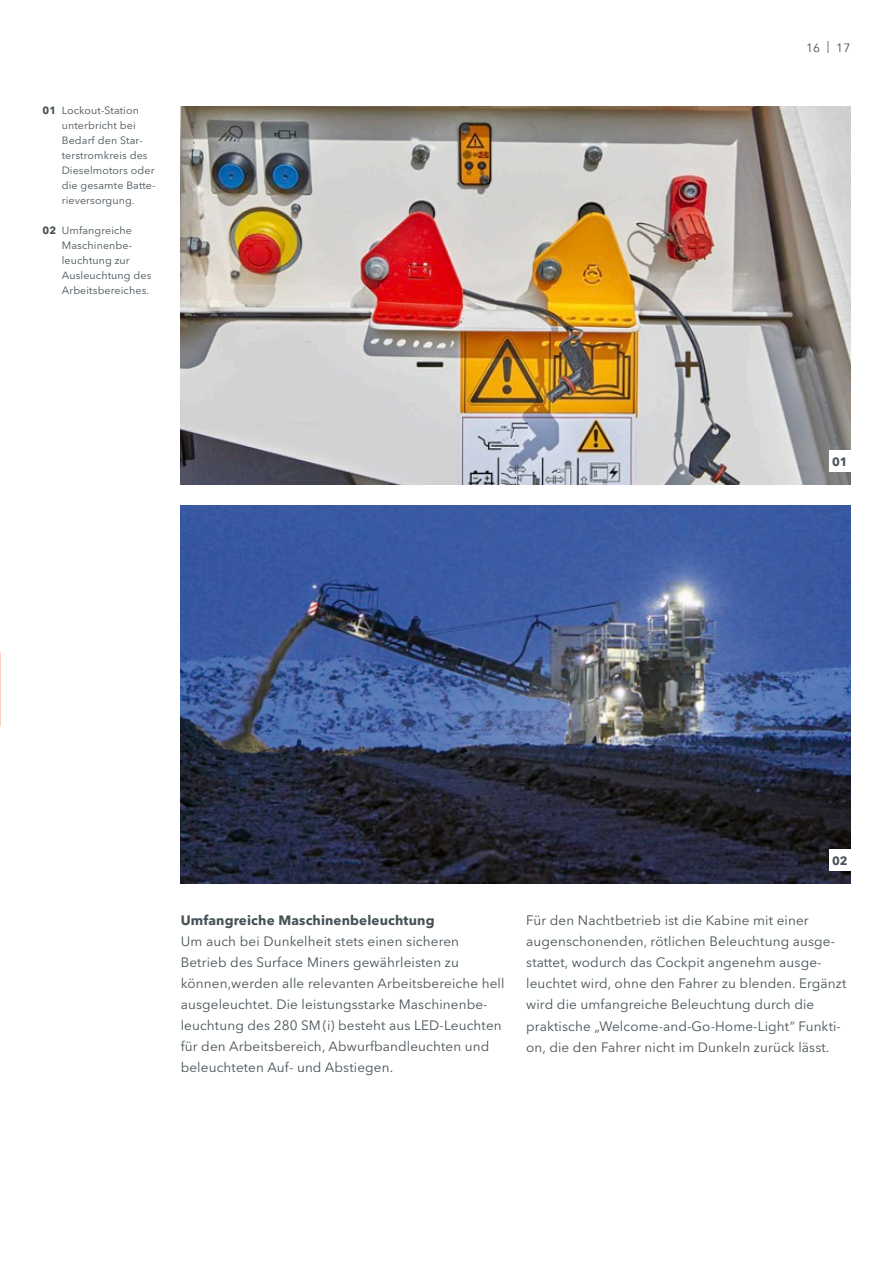
<style>
.page{position:relative;width:893px;height:1263px;background:#fff}
.page>*{position:absolute;margin:0;border:0;box-sizing:border-box;transform-origin:0 0}
.t1{font:13.5px/21px "Avenir Next LT Pro";letter-spacing:.01em;color:#465257}
.t2{font:700 13.5px "Avenir Next LT Pro";letter-spacing:.01em;color:#465257}
.t3{font:12px "Avenir Next LT Pro";color:#465257}
.t4{font:700 12px "Avenir Next LT Pro";color:#465257}
.t5{font:10.5px/15px "Avenir Next LT Pro";letter-spacing:.01em;color:#465257}
.s1{font-weight:700}
</style>
<div class="page">
<img style="left:181px;top:505px;width:669px;height:378px">
<img style="left:181px;top:106px;width:669px;height:378px">
<div style="left:829px;top:450px;width:21px;height:22px;background:#fff"></div>
<div style="left:829px;top:849px;width:21px;height:22px;background:#fff"></div>
<p class="t5" style="left:62px;top:103px;width:95px;text-indent:-19px"><span class="s1">01</span> Lockout-Station unterbricht bei<br>Bedarf den Star&shy;terstromkreis des<br>Dieselmotors oder die gesamte Batte&shy;rieversorgung.</p>
<p class="t5" style="left:62px;top:223px;width:91px;text-indent:-19px"><span class="s1">02</span> Umfangreiche<br>Maschinenbe&shy;leuchtung zur<br>Ausleuchtung des<br>Arbeitsbereiches.</p>
<p class="t3" style="left:806px;top:40px;width:46px">16 | 17</p>
<p class="t4" style="left:832px;top:454px;width:17px">01</p>
<p class="t2" style="left:181px;top:912px;width:255px">Umfangreiche Maschinenbeleuchtung</p>
<p class="t1" style="left:181px;top:931px;width:325px">Um auch bei Dunkelheit stets einen sicheren Betrieb des Surface Miners gewährleisten zu können,werden alle relevanten Arbeitsbereiche hell ausgeleuchtet. Die leistungsstarke Maschinenbe&shy;leuchtung des 280 SM(i) besteht aus LED-Leuchten für den Arbeitsbereich, Abwurfbandleuchten und beleuchteten Auf- und Abstiegen.</p>
<p class="t4" style="left:832px;top:853px;width:17px">02</p>
<p class="t1" style="left:526px;top:910px;width:322px">Für den Nachtbetrieb ist die Kabine mit einer augenschonenden, rötlichen Beleuchtung ausge&shy;stattet, wodurch das Cockpit angenehm ausge&shy;leuchtet wird, ohne den Fahrer zu blenden. Ergänzt wird die umfangreiche Beleuchtung durch die praktische „Welcome-and-Go-Home-Light“ Funkti&shy;on, die den Fahrer nicht im Dunkeln zurück lässt.</p>
</div>
